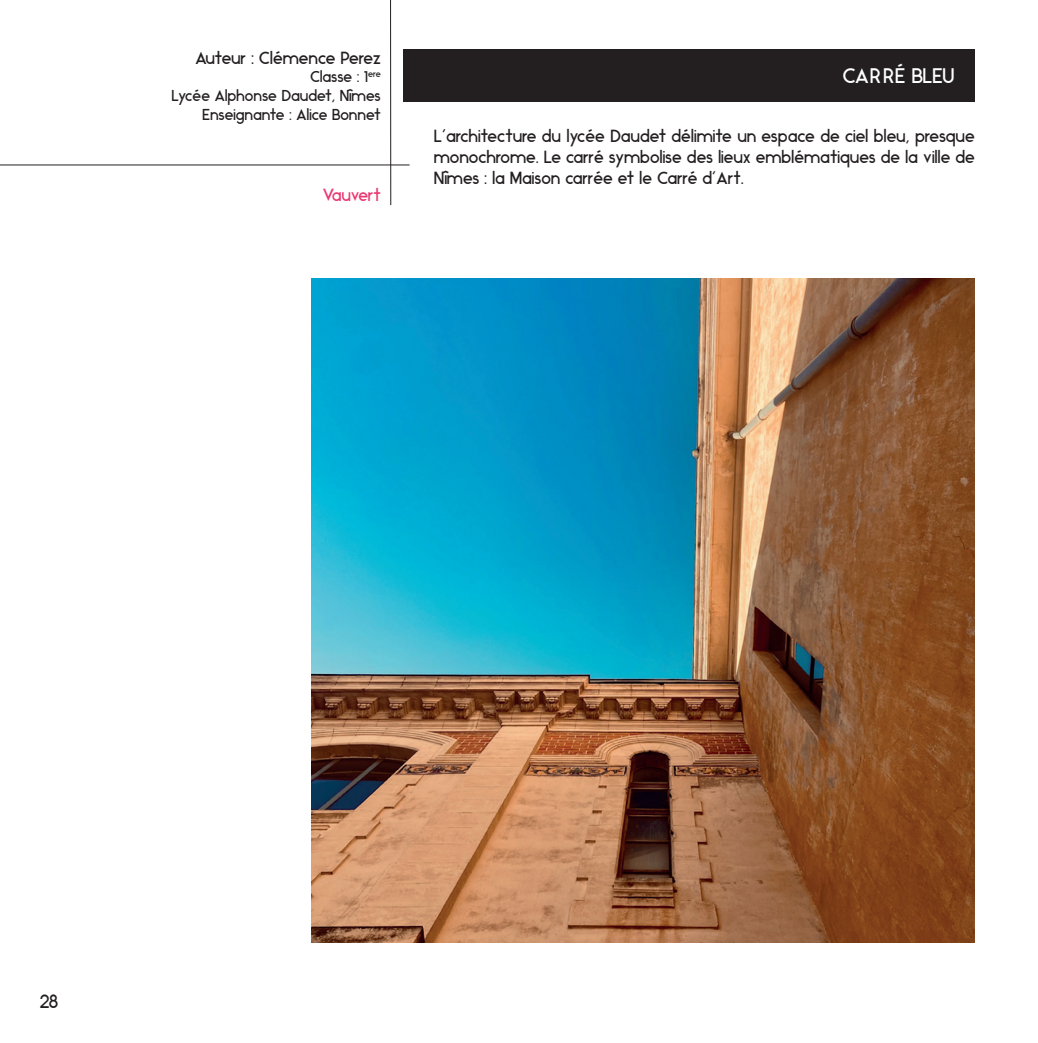
<style>
.page{position:relative;width:1038px;height:1043px;background:#fff}
.page>*{position:absolute;margin:0;border:0;box-sizing:border-box;transform-origin:0 0}
.t1{font:21px "Ikaros";letter-spacing:-.03em;color:#fff}
.t2{font:19.25px "Ikaros";color:#231f20}
.t3{font:17.5px/21px "Ikaros";color:#231f20;text-align:justify}
.t4{font:17.5px "Ikaros";letter-spacing:-.015em;color:#eb3772}
.t5{font:15.75px/18.9px "Ikaros";color:#231f20;text-align:right}
</style>
<div class="page">
<div style="left:404px;top:49px;width:570px;height:53px;background:#231f20"></div>
<hr style="left:390px;top:0;width:1px;height:205px;background:#231f20">
<hr style="left:0;top:164px;width:409px;height:1px;background:#231f20">
<img style="left:311px;top:278px;width:663px;height:664px">
<p class="t3" style="left:195px;top:49px;width:187px">Auteur : Clémence Perez</p>
<p class="t5" style="left:171px;top:69px;width:211px">Classe : 1<sup>ere<br></sup>Lycée Alphonse Daudet, Nîmes<br>Enseignante : Alice Bonnet</p>
<p class="t4" style="left:322px;top:187px;width:60px">Vauvert</p>
<p class="t1" style="left:842px;top:67px;width:114px">CARRÉ BLEU</p>
<p class="t3" style="left:434px;top:127px;width:542px">L’architecture du lycée Daudet délimite un espace de ciel bleu, presque monochrome. Le carré symbolise des lieux emblématiques de la ville de Nîmes : la Maison carrée et le Carré d’Art.</p>
<p class="t2" style="left:39px;top:993px;width:21px">28</p>
</div>
